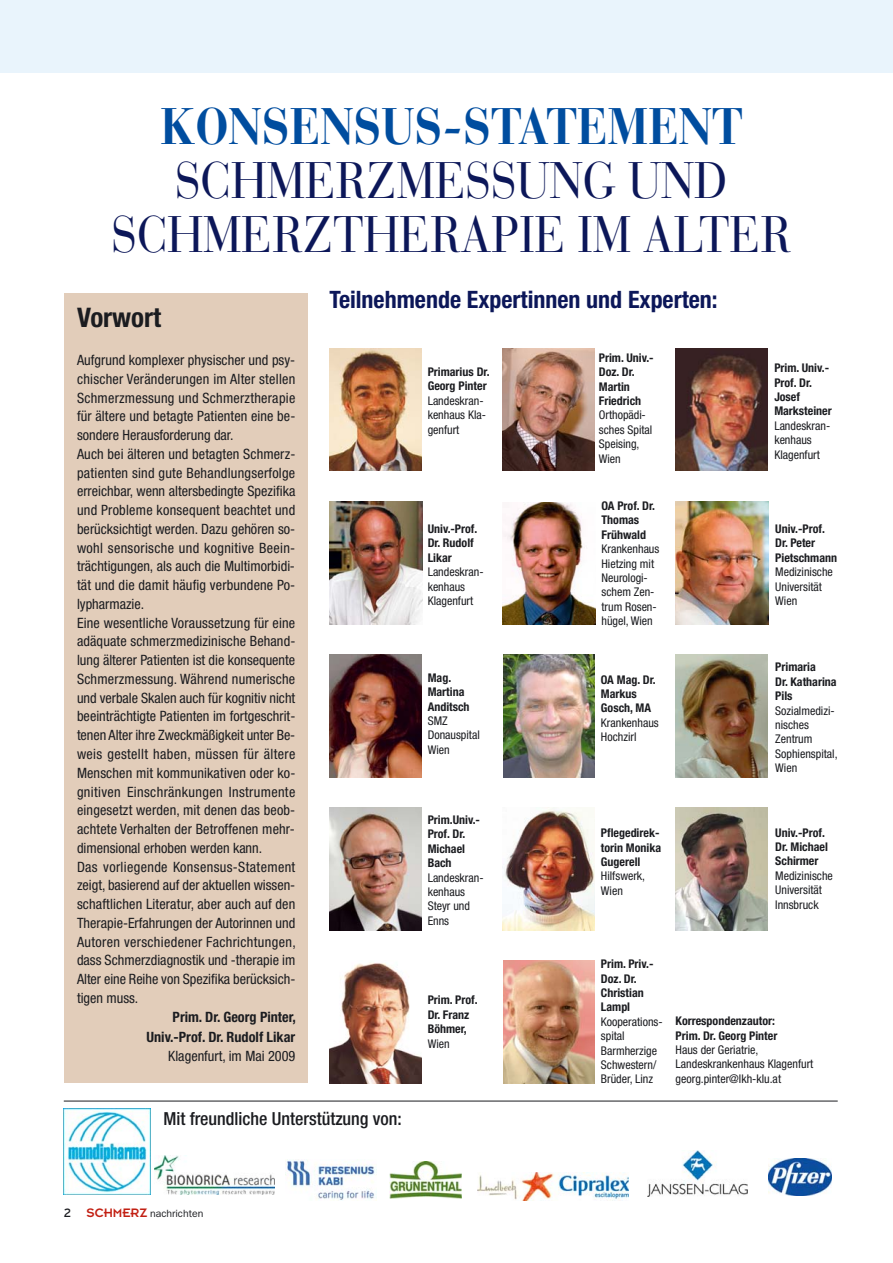
<style>
.page{position:relative;width:893px;height:1263px;background:#fff}
.page>*{position:absolute;margin:0;border:0;box-sizing:border-box;transform-origin:0 0}
.t1{font:51px/54px "Bauer Bodoni";color:#0c1759;text-align:center;scale:.9 1}
.t2{font:700 51px "Bauer Bodoni";color:#004d9f;scale:.9 1}
.t3{font:700 condensed 27px "Helvetica Neue";color:#1b1c20}
.t4{font:700 condensed 24px "Helvetica Neue";color:#0c1759}
.t5{font:500 condensed 18px "Helvetica Neue";color:#1b1c20}
.t6{font:condensed 14.25px/18.8px "Helvetica Neue";letter-spacing:.01em;color:#1b1c20}
.t7{font:700 condensed 14.25px/19.5px "Helvetica Neue";color:#1b1c20;text-align:right}
.t8{font:condensed 12px/14.4px "Helvetica Neue";color:#1b1c20}
.t9{font:700 condensed 12px/14.4px "Helvetica Neue";color:#1b1c20}
.t10{font:10.5px "Franklin Gothic";color:#1b1c20}
.s1{font-family:"Interstate";font-size:12px}
.s2{font-family:"Insignia";font-size:13.5px;color:#c22013}
</style>
<div class="page">
<div style="left:0;top:0;width:893px;height:72px;background:#e9f4fc"></div>
<div style="left:64px;top:293px;width:244px;height:790px;background:#e2cdba"></div>
<img style="left:329px;top:348px;width:92px;height:123px">
<img style="left:329px;top:501px;width:93px;height:123px">
<img style="left:329px;top:654px;width:92px;height:123px">
<img style="left:329px;top:807px;width:92px;height:123px">
<img style="left:329px;top:962px;width:92px;height:121px">
<img style="left:676px;top:348px;width:92px;height:123px">
<img style="left:676px;top:501px;width:92px;height:123px">
<img style="left:676px;top:654px;width:92px;height:123px">
<img style="left:676px;top:807px;width:92px;height:123px">
<img style="left:502px;top:348px;width:92px;height:123px">
<img style="left:502px;top:502px;width:93px;height:122px">
<img style="left:503px;top:654px;width:91px;height:123px">
<img style="left:502px;top:807px;width:92px;height:123px">
<img style="left:503px;top:960px;width:91px;height:123px">
<img style="left:154px;top:1155px;width:120px;height:39px">
<img style="left:389px;top:1162px;width:72px;height:36px">
<img style="left:647px;top:1150px;width:100px;height:47px">
<img style="left:478px;top:1172px;width:151px;height:29px">
<img style="left:769px;top:1159px;width:62px;height:36px">
<img style="left:287px;top:1160px;width:88px;height:40px">
<img style="left:64px;top:1109px;width:86px;height:86px">
<hr style="left:64px;top:1101px;width:774px;height:1px;background:#1b1c20">
<h1 class="t2" style="left:160px;top:106px;width:649px">KONSENSUS-STATEMENT</h1>
<h1 class="t1" style="left:111px;top:159px;width:756px">SCHMERZMESSUNG UND<br>SCHMERZTHERAPIE IM ALTER</h1>
<h3 class="t4" style="left:329px;top:291px;width:390px">Teilnehmende Expertinnen und Experten:</h3>
<h2 class="t3" style="left:77px;top:308px;width:86px">Vorwort</h2>
<p class="t6" style="left:77px;top:352px;width:220px">Aufgrund komplexer physischer und psy&shy;chischer Veränderungen im Alter stellen Schmerzmessung und Schmerztherapie für ältere und betagte Patienten eine be&shy;sondere Herausforderung dar.<br>Auch bei älteren und betagten Schmerz&shy;patienten sind gute Behandlungserfolge erreichbar, wenn altersbedingte Spezifika und Probleme konsequent beachtet und berücksichtigt werden. Dazu gehören so&shy;wohl sensorische und kognitive Beein&shy;trächtigungen, als auch die Multimorbidi&shy;tät und die damit häufig verbundene Po&shy;lypharmazie.<br>Eine wesentliche Voraussetzung für eine adäquate schmerzmedizinische Behand&shy;lung älterer Patienten ist die konsequente Schmerzmessung. Während numerische und verbale Skalen auch für kognitiv nicht beeinträchtigte Patienten im fortgeschrit&shy;tenen Alter ihre Zweckmäßigkeit unter Be&shy;weis gestellt haben, müssen für ältere Menschen mit kommunikativen oder ko&shy;gnitiven Einschränkungen Instrumente eingesetzt werden, mit denen das beob&shy;achtete Verhalten der Betroffenen mehr&shy;dimensional erhoben werden kann.<br>Das vorliegende Konsensus-Statement zeigt, basierend auf der aktuellen wissen&shy;schaftlichen Literatur, aber auch auf den Therapie-Erfahrungen der Autorinnen und Autoren verschiedener Fachrichtungen, dass Schmerzdiagnostik und -therapie im Alter eine Reihe von Spezifika berücksich&shy;tigen muss.</p>
<p class="t7" style="left:146px;top:1009px;width:151px">Prim. Dr. Georg Pinter,<br>Univ.-Prof. Dr. Rudolf Likar</p>
<p class="t6" style="left:168px;top:1048px;width:129px">Klagenfurt, im Mai 2009</p>
<p class="t9" style="left:599px;top:351px;width:56px">Prim. Univ.-<br>Doz. Dr.<br>Martin<br>Friedrich</p>
<p class="t8" style="left:599px;top:409px;width:55px">Orthopädi&shy;sches Spital<br>Speising,<br>Wien</p>
<p class="t9" style="left:601px;top:499px;width:55px">OA Prof. Dr.<br>Thomas<br>Frühwald</p>
<p class="t8" style="left:601px;top:543px;width:59px">Krankenhaus<br>Hietzing mit<br>Neurologi&shy;schem Zen&shy;trum Rosen&shy;hügel, Wien</p>
<p class="t9" style="left:774px;top:362px;width:59px">Prim. Univ.-<br>Prof. Dr.<br>Josef<br>Marksteiner</p>
<p class="t8" style="left:774px;top:419px;width:57px">Landeskran&shy;kenhaus<br>Klagenfurt</p>
<p class="t9" style="left:428px;top:366px;width:63px">Primarius Dr.<br>Georg Pinter</p>
<p class="t8" style="left:428px;top:394px;width:60px">Landeskran&shy;kenhaus Kla&shy;genfurt</p>
<p class="t9" style="left:775px;top:522px;width:63px">Univ.-Prof.<br>Dr. Peter<br>Pietschmann</p>
<p class="t8" style="left:775px;top:566px;width:59px">Medizinische<br>Universität<br>Wien</p>
<p class="t9" style="left:428px;top:522px;width:51px">Univ.-Prof.<br>Dr. Rudolf<br>Likar</p>
<p class="t8" style="left:428px;top:566px;width:57px">Landeskran&shy;kenhaus<br>Klagenfurt</p>
<p class="t9" style="left:775px;top:661px;width:63px">Primaria<br>Dr. Katharina<br>Pils</p>
<p class="t8" style="left:775px;top:704px;width:64px">Sozialmedizi&shy;nisches<br>Zentrum<br>Sophienspital,<br>Wien</p>
<p class="t9" style="left:428px;top:671px;width:43px">Mag.<br>Martina<br>Anditsch</p>
<p class="t8" style="left:428px;top:714px;width:54px">SMZ<br>Donauspital<br>Wien</p>
<p class="t9" style="left:601px;top:673px;width:56px">OA Mag. Dr.<br>Markus<br>Gosch, MA</p>
<p class="t8" style="left:601px;top:716px;width:59px">Krankenhaus<br>Hochzirl</p>
<p class="t9" style="left:428px;top:813px;width:54px">Prim.Univ.-<br>Prof. Dr.<br>Michael<br>Bach</p>
<p class="t8" style="left:428px;top:871px;width:57px">Landeskran&shy;kenhaus<br>Steyr und<br>Enns</p>
<p class="t9" style="left:775px;top:826px;width:54px">Univ.-Prof.<br>Dr. Michael<br>Schirmer</p>
<p class="t8" style="left:775px;top:869px;width:59px">Medizinische<br>Universität<br>Innsbruck</p>
<p class="t9" style="left:601px;top:827px;width:62px">Pflegedirek&shy;torin Monika<br>Gugerell</p>
<p class="t8" style="left:601px;top:870px;width:46px">Hilfswerk,<br>Wien</p>
<p class="t9" style="left:601px;top:958px;width:54px">Prim. Priv.-<br>Doz. Dr.<br>Christian<br>Lampl</p>
<p class="t8" style="left:601px;top:1015px;width:63px">Kooperations&shy;spital<br>Barmherzige<br>Schwestern/<br>Brüder, Linz</p>
<p class="t9" style="left:428px;top:994px;width:51px">Prim. Prof.<br>Dr. Franz<br>Böhmer,</p>
<p class="t8" style="left:428px;top:1037px;width:23px">Wien</p>
<p class="t9" style="left:676px;top:1015px;width:103px">Korrespondenzautor:<br>Prim. Dr. Georg Pinter</p>
<p class="t8" style="left:676px;top:1043px;width:139px">Haus der Geriatrie,<br>Landeskrankenhaus Klagenfurt georg.pinter@lkh-klu.at</p>
<p class="t5" style="left:163px;top:1112px;width:240px">Mit freundliche Unterstützung von:</p>
<p class="t10" style="left:64px;top:1210px;width:141px"><span class="s1">2</span> <span class="s2">SCHMERZ</span> nachrichten</p>
</div>
